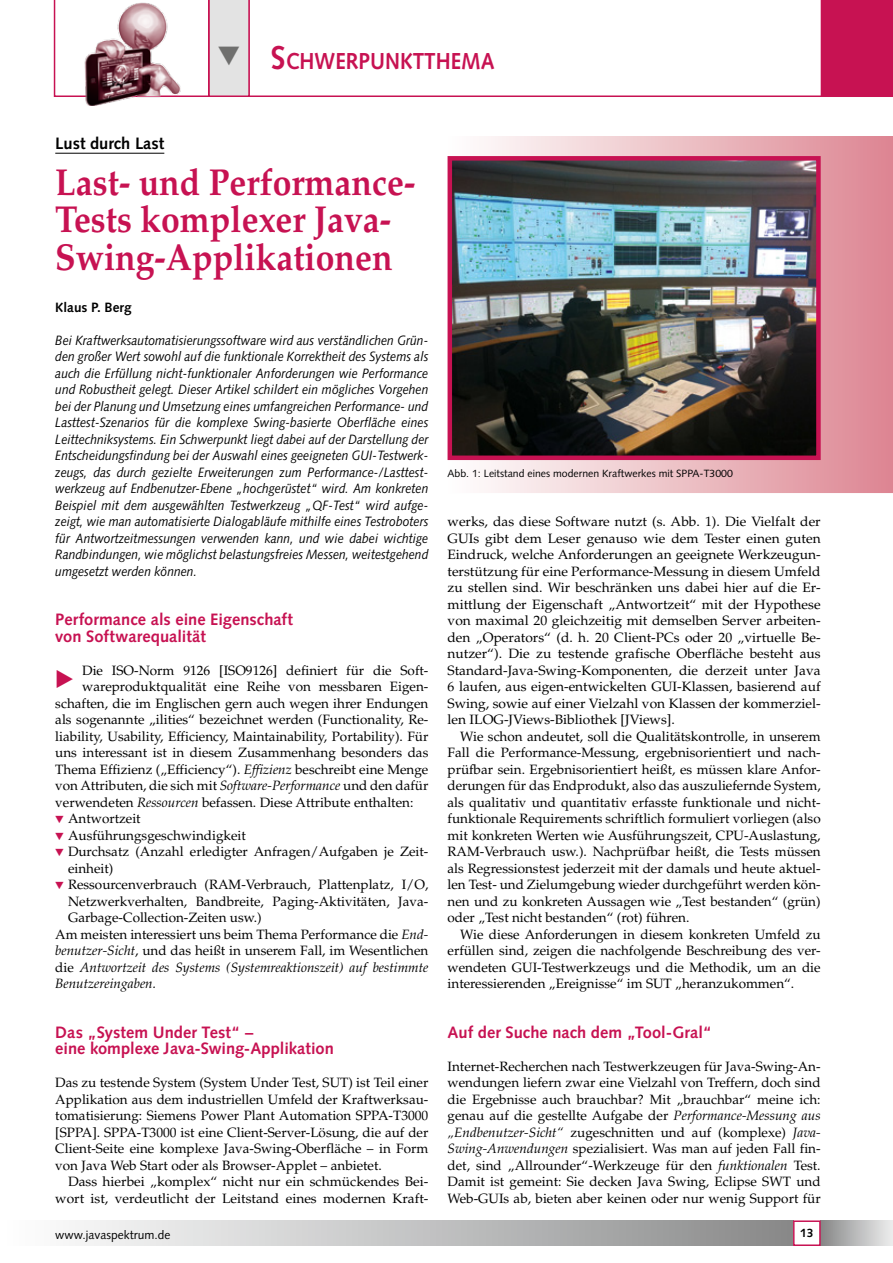
<style>
.page{position:relative;width:893px;height:1263px;background:#fff}
.page>*{position:absolute;margin:0;border:0;box-sizing:border-box;transform-origin:0 0}
.t1{font:700 37.5px/37.5px "Palatino";color:#c71252;scale:.9 1}
.t2{font:23.4px "European Pi Three";color:#c71252}
.t3{font:700 23.1px "Syntax";color:#c71252;scale:.9 1}
.t4{font:700 16.5px/16.5px "Syntax";color:#c71252}
.t5{font:700 16.5px "Syntax";color:#000}
.t6{font:13.5px/16.5px "Palatino";color:#000;text-align:justify}
.t7{font:italic 13.5px/16.5px "Syntax";color:#000;text-align:justify;scale:.9 1}
.t8{font:italic 13.5px "Palatino";color:#000}
.t9{font:700 13.5px "Syntax";color:#000}
.t10{font:12px "Syntax";color:#000}
.t11{font:700 12px "Syntax";color:#000}
.t12{font:10.5px "Syntax";color:#000}
.s1{font-size:33px}
.s2{font-style:italic}
.s3{font-family:"European Pi Three";font-size:10.5px;color:#c71252}
.s4{font-style:normal}
</style>
<div class="page">
<div style="left:0;top:1220px;width:793px;height:26px;background:linear-gradient(to right,#fff,#898a8a)"></div>
<div style="left:821px;top:1220px;width:72px;height:26px;background:linear-gradient(to right,#888989,#eceded)"></div>
<div style="left:793px;top:1220px;width:28px;height:26px;border:2px solid #c71252"></div>
<svg style="left:250px;top:0;width:571px;height:97px"></svg>
<div style="left:821px;top:0;width:72px;height:97px;background:#c71252"></div>
<img style="left:85px;top:97px;width:75px;height:8px">
<hr style="left:55px;top:153px;width:109px;height:1px;background:#000">
<svg style="left:448px;top:136px;width:445px;height:357px;background:#e6a9b2"></svg>
<img style="left:453px;top:161px;width:363px;height:294px">
<div style="left:448px;top:156px;width:373px;height:304px;border:4px solid #c71252"></div>
<svg style="left:54px;top:0;width:196px;height:97px"></svg>
<h3 class="t3" style="left:271px;top:48px;width:250px"><span class="s1">S</span>CHWERPUNKTTHEMA</h3>
<p class="t5" style="left:55px;top:133px;width:111px">Lust durch Last</p>
<h1 class="t1" style="left:55px;top:163px;width:401px">Last- und Performance-<br>Tests komplexer Java-<br>Swing-Applikationen</h1>
<p class="t9" style="left:55px;top:299px;width:78px">Klaus P. Berg</p>
<p class="t7" style="left:55px;top:332px;width:416px">Bei Kraftwerksautomatisierungssoftware wird aus verständlichen Grün&shy;den großer Wert sowohl auf die funktionale Korrektheit des Systems als auch die Erfüllung nicht-funktionaler Anforderungen wie Performance und Robustheit gelegt. Dieser Artikel schildert ein mögliches Vorgehen bei der Planung und Umsetzung eines umfangreichen Performance- und Lasttest-Szenarios für die komplexe Swing-basierte Oberfläche eines Leittechniksystems. Ein Schwerpunkt liegt dabei auf der Darstellung der Entscheidungsfindung bei der Auswahl eines geeigneten GUI-Testwerk&shy;zeugs, das durch gezielte Erweiterungen zum Performance-/Lasttest&shy;werkzeug auf Endbenutzer-Ebene „hochgerüstet“ wird. Am konkreten Beispiel mit dem ausgewählten Testwerkzeug „QF-Test“ wird aufge&shy;zeigt, wie man automatisierte Dialogabläufe mithilfe eines Testroboters für Antwortzeitmessungen verwenden kann, und wie dabei wichtige Randbindungen, wie möglichst belastungsfreies Messen, weitestgehend umgesetzt werden können.</p>
<p class="t4" style="left:55px;top:611px;width:239px">Performance als eine Eigenschaft von Softwarequalität</p>
<h2 class="t2" style="left:55px;top:663px;width:21px">E</h2>
<p class="t6" style="left:82px;top:662px;width:348px">Die ISO-Norm 9126 [ISO9126] definiert für die Soft-</p>
<p class="t6" style="left:82px;top:678px;width:348px">wareproduktqualität eine Reihe von messbaren Eigen-</p>
<p class="t6" style="left:55px;top:695px;width:375px">schaften, die im Englischen gern auch wegen ihrer Endungen</p>
<p class="t6" style="left:55px;top:711px;width:375px">als sogenannte „ilities“ bezeichnet werden (Functionality, Re-</p>
<p class="t6" style="left:55px;top:728px;width:375px">liability, Usability, Efficiency, Maintainability, Portability). Für</p>
<p class="t6" style="left:55px;top:744px;width:375px">uns interessant ist in diesem Zusammenhang besonders das</p>
<p class="t6" style="left:55px;top:761px;width:375px">Thema Effizienz („Efficiency“). <span class="s2">Effizienz</span> beschreibt eine Menge</p>
<p class="t6" style="left:55px;top:777px;width:375px">von Attributen, die sich mit <span class="s2">Software-Performance</span> und den dafür</p>
<p class="t6" style="left:55px;top:794px;width:360px">verwendeten <span class="s2">Ressourcen</span> befassen. Diese Attribute enthalten:</p>
<p class="t6" style="left:55px;top:810px;width:87px"><span class="s3">H</span> Antwortzeit</p>
<p class="t6" style="left:55px;top:827px;width:192px"><span class="s3">H</span> Ausführungsgeschwindigkeit</p>
<p class="t6" style="left:55px;top:843px;width:375px"><span class="s3">H</span> Durchsatz (Anzahl erledigter Anfragen/Aufgaben je Zeit-</p>
<p class="t6" style="left:68px;top:860px;width:47px">einheit)</p>
<p class="t6" style="left:55px;top:876px;width:375px"><span class="s3">H</span> Ressourcenverbrauch (RAM-Verbrauch, Plattenplatz, I/O,</p>
<p class="t6" style="left:68px;top:893px;width:362px">Netzwerkverhalten, Bandbreite, Paging-Aktivitäten, Java-</p>
<p class="t6" style="left:68px;top:909px;width:195px">Garbage-Collection-Zeiten usw.)</p>
<p class="t6" style="left:55px;top:926px;width:375px">Am meisten interessiert uns beim Thema Performance die <span class="s2">End-</span></p>
<p class="t6" style="left:55px;top:942px;width:375px"><span class="s2">benutzer-Sicht</span>, und das heißt in unserem Fall, im Wesentlichen</p>
<p class="t8" style="left:55px;top:959px;width:375px"><span class="s4">die</span> Antwortzeit des Systems (Systemreaktionszeit) auf bestimmte</p>
<p class="t8" style="left:55px;top:976px;width:102px">Benutzereingaben.</p>
<p class="t4" style="left:55px;top:1024px;width:280px">Das „System Under Test“ –<br>eine komplexe Java-Swing-Applikation</p>
<p class="t6" style="left:55px;top:1074px;width:375px">Das zu testende System (System Under Test, SUT) ist Teil einer Applikation aus dem industriellen Umfeld der Kraftwerksau&shy;tomatisierung: Siemens Power Plant Automation SPPA-T3000 [SPPA]. SPPA-T3000 ist eine Client-Server-Lösung, die auf der Client-Seite eine komplexe Java-Swing-Oberfläche – in Form von Java Web Start oder als Browser-Applet – anbietet.</p>
<p class="t6" style="left:55px;top:1173px;width:375px;text-align:right">Dass hierbei „komplex“ nicht nur ein schmückendes Bei&shy;wort ist, verdeutlicht der Leitstand eines modernen Kraft-</p>
<p class="t12" style="left:448px;top:467px;width:287px">Abb. 1: Leitstand eines modernen Kraftwerkes mit SPPA-T3000</p>
<p class="t6" style="left:448px;top:513px;width:375px">werks, das diese Software nutzt (s. Abb. 1). Die Vielfalt der GUIs gibt dem Leser genauso wie dem Tester einen guten Eindruck, welche Anforderungen an geeignete Werkzeugun&shy;terstützung für eine Performance-Messung in diesem Umfeld zu stellen sind. Wir beschränken uns dabei hier auf die Er&shy;mittlung der Eigenschaft „Antwortzeit“ mit der Hypothese von maximal 20 gleichzeitig mit demselben Server arbeiten&shy;den „Operators“ (d. h. 20 Client-PCs oder 20 „virtuelle Be&shy;nutzer“). Die zu testende grafische Oberfläche besteht aus Standard-Java-Swing-Komponenten, die derzeit unter Java 6 laufen, aus eigen-entwickelten GUI-Klassen, basierend auf Swing, sowie auf einer Vielzahl von Klassen der kommerziel&shy;len ILOG-JViews-Bibliothek [JViews].</p>
<p class="t6" style="left:448px;top:728px;width:375px;text-indent:13px">Wie schon andeutet, soll die Qualitätskontrolle, in unserem Fall die Performance-Messung, ergebnisorientiert und nach&shy;prüfbar sein. Ergebnisorientiert heißt, es müssen klare Anfor&shy;derungen für das Endprodukt, also das auszuliefernde System, als qualitativ und quantitativ erfasste funktionale und nicht&shy;funktionale Requirements schriftlich formuliert vorliegen (also mit konkreten Werten wie Ausführungszeit, CPU-Auslastung, RAM-Verbrauch usw.). Nachprüfbar heißt, die Tests müssen als Regressionstest jederzeit mit der damals und heute aktuel&shy;len Test- und Zielumgebung wieder durchgeführt werden kön&shy;nen und zu konkreten Aussagen wie „Test bestanden“ (grün) oder „Test nicht bestanden“ (rot) führen.</p>
<p class="t6" style="left:448px;top:926px;width:375px;text-indent:13px">Wie diese Anforderungen in diesem konkreten Umfeld zu erfüllen sind, zeigen die nachfolgende Beschreibung des ver&shy;wendeten GUI-Testwerkzeugs und die Methodik, um an die interessierenden „Ereignisse“ im SUT „heranzukommen“.</p>
<p class="t4" style="left:448px;top:1024px;width:266px">Auf der Suche nach dem „Tool-Gral“</p>
<p class="t6" style="left:448px;top:1058px;width:375px">Internet-Recherchen nach Testwerkzeugen für Java-Swing-An&shy;wendungen liefern zwar eine Vielzahl von Treffern, doch sind die Ergebnisse auch brauchbar? Mit „brauchbar“ meine ich: genau auf die gestellte Aufgabe der <span class="s2">Performance-Messung aus „Endbenutzer-Sicht“</span> zugeschnitten und auf (komplexe) <span class="s2">Java-Swing-Anwendungen</span> spezialisiert. Was man auf jeden Fall fin&shy;det, sind „Allrounder“-Werkzeuge für den <span class="s2">funktionalen</span> Test.<br>Damit ist gemeint: Sie decken Java Swing, Eclipse SWT und Web-GUIs ab, bieten aber keinen oder nur wenig Support für</p>
<p class="t10" style="left:55px;top:1227px;width:117px">www.javaspektrum.de</p>
<p class="t11" style="left:800px;top:1226px;width:15px">13</p>
</div>
